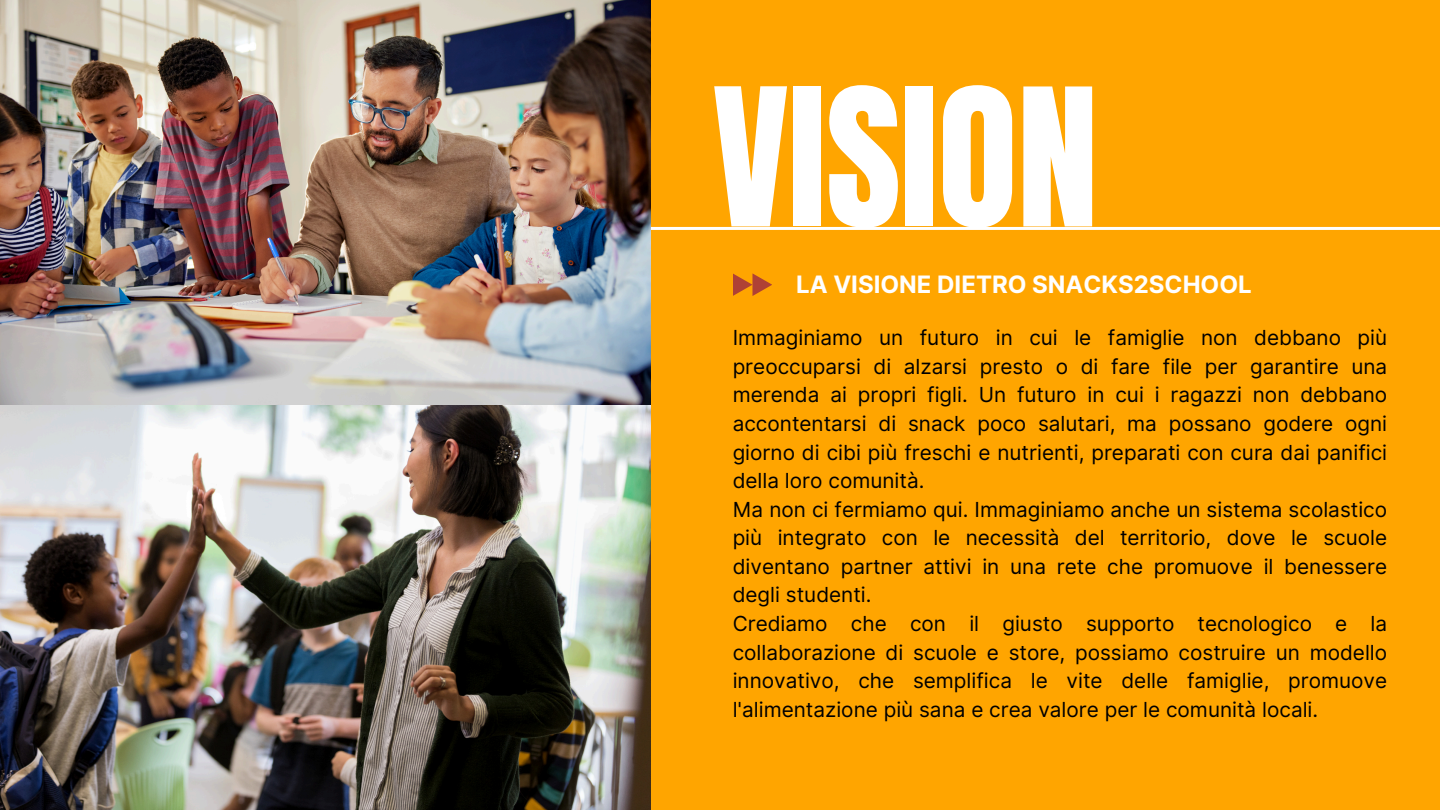
<style>
.page{position:relative;width:1440px;height:810px;background:#ffa500}
.page>*{position:absolute;margin:0;border:0;box-sizing:border-box;transform-origin:0 0}
.t1{font:163px "Anton";color:#fff}
.t2{font:700 24px "Inter";color:#fff}
.t3{font:20.7px/28.6px "Inter";color:#000;text-align:justify}
</style>
<div class="page">
<img style="left:0;top:0;width:651px;height:810px">
<svg style="left:733px;top:273px;width:39px;height:23px"></svg>
<hr style="left:251px;top:227px;width:1189px;height:3px;background:#fff">
<p class="t1" style="left:712px;top:41px;width:387px">VISION</p>
<p class="t2" style="left:796px;top:270px;width:457px">LA VISIONE DIETRO SNACKS2SCHOOL</p>
<h1 class="t3" style="left:733px;top:323px;width:656px">Immaginiamo un futuro in cui le famiglie non debbano più preoccuparsi di alzarsi presto o di fare file per garantire una merenda ai propri figli. Un futuro in cui i ragazzi non debbano accontentarsi di snack poco salutari, ma possano godere ogni giorno di cibi più freschi e nutrienti, preparati con cura dai panifici della loro comunità.</h1>
<p class="t3" style="left:733px;top:495px;width:656px">Ma non ci fermiamo qui. Immaginiamo anche un sistema scolastico più integrato con le necessità del territorio, dove le scuole diventano partner attivi in una rete che promuove il benessere degli studenti.</p>
<h2 class="t3" style="left:733px;top:609px;width:656px">Crediamo che con il giusto supporto tecnologico e la collaborazione di scuole e store, possiamo costruire un modello innovativo, che semplifica le vite delle famiglie, promuove l'alimentazione più sana e crea valore per le comunità locali.</h2>
</div>
